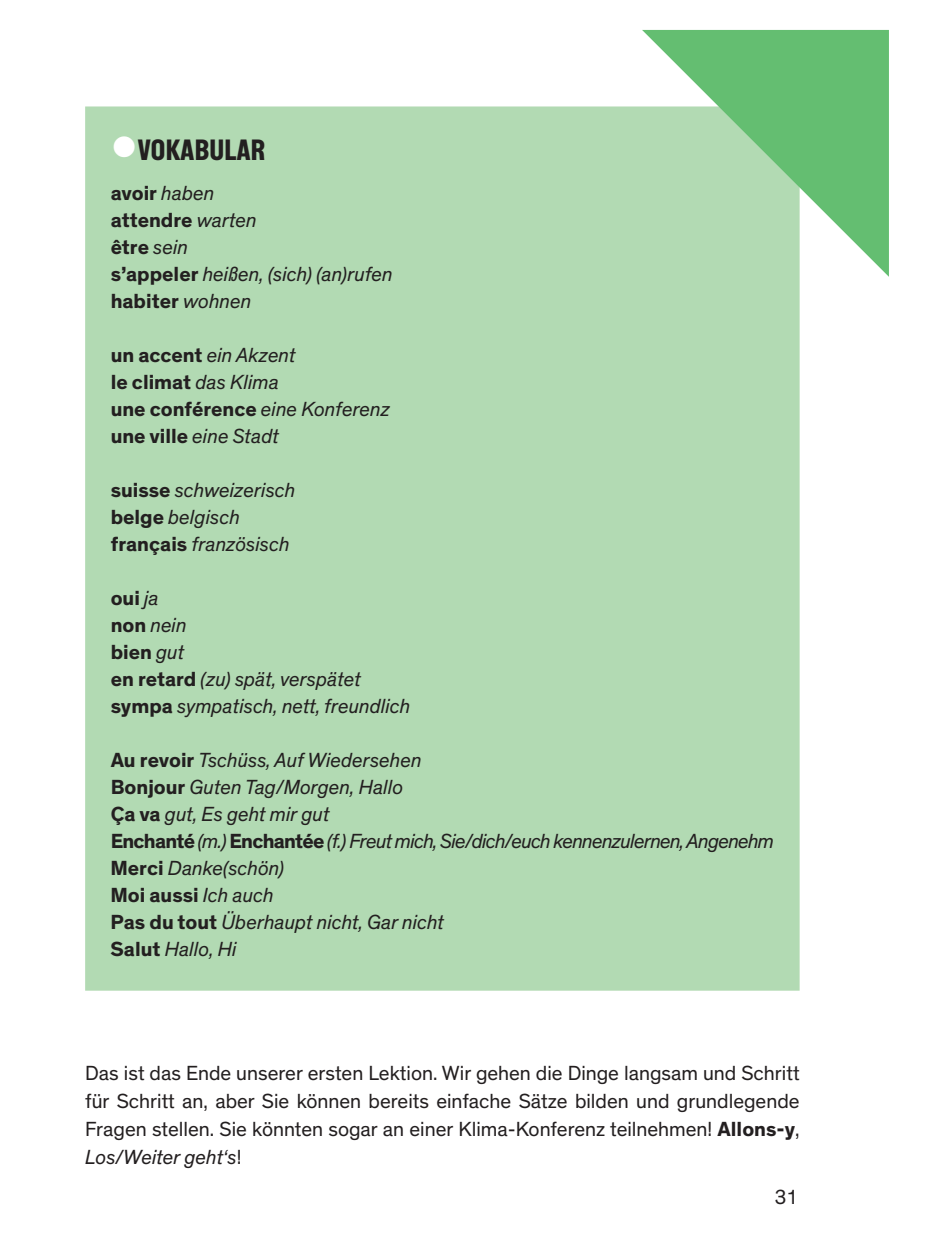
<style>
.page{position:relative;width:925px;height:1244px;background:#fff}
.page>*{position:absolute;margin:0;border:0;box-sizing:border-box;transform-origin:0 0}
.t1{font:29.25px "New Grotesk Square FIVE";letter-spacing:.01em;color:#231f20}
.t2{font:italic 20.7px/27px "Theinhardt";color:#231f20}
.t3{font:20.7px/28.1px "Theinhardt";color:#231f20;text-align:justify}
.s1{color:#fff}
.s2{font-weight:700;font-style:normal}
.s3{font-weight:700}
.s4{font-style:italic}
</style>
<div class="page">
<div style="left:85px;top:106px;width:714px;height:884px;background:#b2dab3"></div>
<svg style="left:642px;top:30px;width:247px;height:247px"></svg>
<p class="t1" style="left:111px;top:132px;width:156px"><span class="s1">●</span>VOKABULAR</p>
<p class="t2" style="left:111px;top:180px;width:284px"><span class="s2">avoir</span> haben<br><span class="s2">attendre</span> warten<br><span class="s2">être</span> sein<br><span class="s2">s’appeler</span> heißen, (sich) (an)rufen <span class="s2">habiter</span> wohnen</p>
<p class="t2" style="left:111px;top:342px;width:281px"><span class="s2">un accent</span> ein Akzent<br><span class="s2">le climat</span> das Klima<br><span class="s2">une conférence</span> eine Konferenz <span class="s2">une ville</span> eine Stadt</p>
<p class="t2" style="left:111px;top:477px;width:186px"><span class="s2">suisse</span> schweizerisch <span class="s2">belge</span> belgisch <span class="s2">français</span> französisch</p>
<p class="t2" style="left:111px;top:585px;width:301px"><span class="s2">oui</span> ja<br><span class="s2">non</span> nein<br><span class="s2">bien</span> gut<br><span class="s2">en retard</span> (zu) spät, verspätet <span class="s2">sympa</span> sympatisch, nett, freundlich</p>
<p class="t2" style="left:111px;top:747px;width:665px"><span class="s2">Au revoir</span> Tschüss, Auf Wiedersehen<br><span class="s2">Bonjour</span> Guten Tag/Morgen, Hallo<br><span class="s2">Ça va</span> gut, Es geht mir gut<br><span class="s2">Enchanté</span> (m.) <span class="s2">Enchantée</span> (f.) Freut mich, Sie/dich/euch kennenzulernen, Angenehm <span class="s2">Merci</span> Danke(schön)<br><span class="s2">Moi aussi</span> Ich auch<br><span class="s2">Pas du tout</span> Überhaupt nicht, Gar nicht<br><span class="s2">Salut</span> Hallo, Hi</p>
<p class="t3" style="left:85px;top:1059px;width:716px">Das ist das Ende unserer ersten Lektion. Wir gehen die Dinge langsam und Schritt für Schritt an, aber Sie können bereits einfache Sätze bilden und grundlegende Fragen stellen. Sie könnten sogar an einer Klima-Konferenz teilnehmen! <span class="s3">Allons-y</span>, <span class="s4">Los/Weiter geht‘s</span>!</p>
<p class="t3" style="left:774px;top:1183px;width:25px">31</p>
</div>
